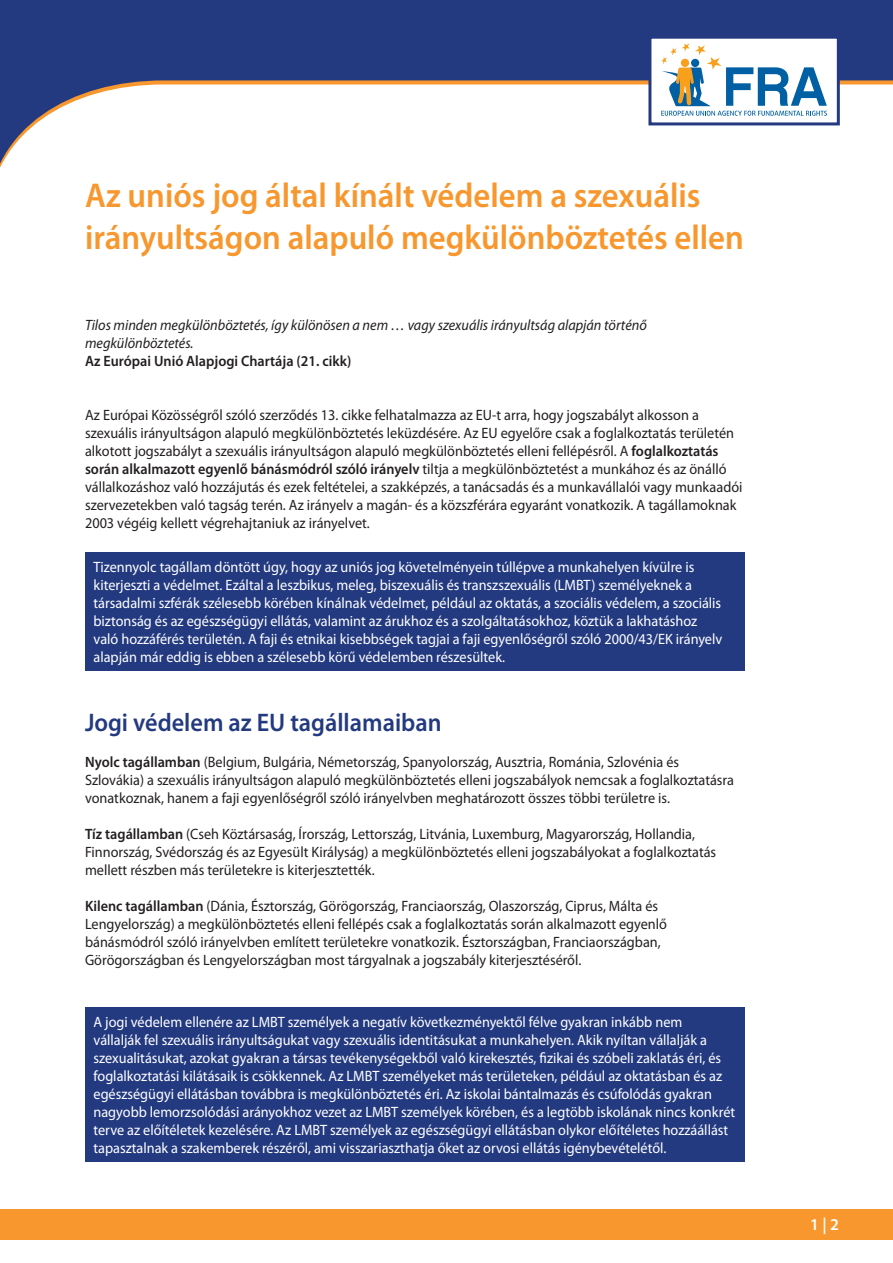
<style>
.page{position:relative;width:893px;height:1263px;background:#fff}
.page>*{position:absolute;margin:0;border:0;box-sizing:border-box;transform-origin:0 0}
.t1{font:600 34.5px/41.4px "Myriad Pro";color:#f7972d;scale:.95 1}
.t2{font:600 25.5px "Myriad Pro";color:#233a80;scale:.95 1}
.t3{font:600 16.5px "Myriad Pro";color:#fff}
.t4{font:15px/18px "Myriad Pro";color:#231f20;scale:.95 1}
.t5{font:15px/18px "Myriad Pro";color:#fff;scale:.95 1}
.t6{font:italic 15px/18px "Myriad Pro";color:#231f20;scale:.95 1}
.t7{font:600 15px "Myriad Pro";color:#231f20;scale:.95 1}
.s1{font-weight:600}
</style>
<div class="page">
<svg style="left:0;top:0;width:893px;height:168px;fill:#233a80"></svg>
<div style="left:648px;top:36px;width:192px;height:89px;background:#fff;border:3px solid #233a80"></div>
<svg style="left:661px;top:43px;width:166px;height:73px"></svg>
<div style="left:85px;top:552px;width:659px;height:118px;background:#233a80"></div>
<div style="left:85px;top:1007px;width:659px;height:154px;background:#233a80"></div>
<div style="left:0;top:1209px;width:893px;height:30px;background:#f7972d"></div>
<h1 class="t1" style="left:85px;top:174px;width:695px">Az uniós jog által kínált védelem a szexuális irányultságon alapuló megkülönböztetés ellen</h1>
<p class="t6" style="left:85px;top:316px;width:593px">Tilos minden megkülönböztetés, így különösen a nem … vagy szexuális irányultság alapján történő megkülönböztetés.</p>
<p class="t7" style="left:85px;top:352px;width:282px">Az Európai Unió Alapjogi Chartája (21. cikk)</p>
<p class="t4" style="left:85px;top:406px;width:694px">Az Európai Közösségről szóló szerződés 13. cikke felhatalmazza az EU-t arra, hogy jogszabályt alkosson a szexuális irányultságon alapuló megkülönböztetés leküzdésére. Az EU egyelőre csak a foglalkoztatás területén alkotott jogszabályt a szexuális irányultságon alapuló megkülönböztetés elleni fellépésről. A <span class="s1">foglalkoztatás során alkalmazott egyenlő bánásmódról szóló irányelv</span> tiltja a megkülönböztetést a munkához és az önálló vállalkozáshoz való hozzájutás és ezek feltételei, a szakképzés, a tanácsadás és a munkavállalói vagy munkaadói szervezetekben való tagság terén. Az irányelv a magán- és a közszférára egyaránt vonatkozik. A tagállamoknak 2003 végéig kellett végrehajtaniuk az irányelvet.</p>
<p class="t5" style="left:94px;top:558px;width:663px">Tizennyolc tagállam döntött úgy, hogy az uniós jog követelményein túllépve a munkahelyen kívülre is kiterjeszti a védelmet. Ezáltal a leszbikus, meleg, biszexuális és transzszexuális (LMBT) személyeknek a társadalmi szférák szélesebb körében kínálnak védelmet, például az oktatás, a szociális védelem, a szociális biztonság és az egészségügyi ellátás, valamint az árukhoz és a szolgáltatásokhoz, köztük a lakhatáshoz való hozzáférés területén. A faji és etnikai kisebbségek tagjai a faji egyenlőségről szóló 2000/43/EK irányelv alapján már eddig is ebben a szélesebb körű védelemben részesültek.</p>
<h2 class="t2" style="left:85px;top:706px;width:377px">Jogi védelem az EU tagállamaiban</h2>
<p class="t4" style="left:85px;top:753px;width:685px"><span class="s1">Nyolc tagállamban</span> (Belgium, Bulgária, Németország, Spanyolország, Ausztria, Románia, Szlovénia és<br>Szlovákia) a szexuális irányultságon alapuló megkülönböztetés elleni jogszabályok nemcsak a foglalkoztatásra vonatkoznak, hanem a faji egyenlőségről szóló irányelvben meghatározott összes többi területre is.</p>
<p class="t4" style="left:85px;top:825px;width:666px"><span class="s1">Tíz tagállamban</span> (Cseh Köztársaság, Írország, Lettország, Litvánia, Luxemburg, Magyarország, Hollandia,<br>Finnország, Svédország és az Egyesült Királyság) a megkülönböztetés elleni jogszabályokat a foglalkoztatás mellett részben más területekre is kiterjesztették.</p>
<p class="t4" style="left:85px;top:897px;width:614px"><span class="s1">Kilenc tagállamban</span> (Dánia, Észtország, Görögország, Franciaország, Olaszország, Ciprus, Málta és Lengyelország) a megkülönböztetés elleni fellépés csak a foglalkoztatás során alkalmazott egyenlő bánásmódról szóló irányelvben említett területekre vonatkozik. Észtországban, Franciaországban, Görögországban és Lengyelországban most tárgyalnak a jogszabály kiterjesztéséről.</p>
<p class="t5" style="left:94px;top:1012px;width:677px">A jogi védelem ellenére az LMBT személyek a negatív következményektől félve gyakran inkább nem<br>vállalják fel szexuális irányultságukat vagy szexuális identitásukat a munkahelyen. Akik nyíltan vállalják a szexualitásukat, azokat gyakran a társas tevékenységekből való kirekesztés, fizikai és szóbeli zaklatás éri, és foglalkoztatási kilátásaik is csökkennek. Az LMBT személyeket más területeken, például az oktatásban és az egészségügyi ellátásban továbbra is megkülönböztetés éri. Az iskolai bántalmazás és csúfolódás gyakran nagyobb lemorzsolódási arányokhoz vezet az LMBT személyek körében, és a legtöbb iskolának nincs konkrét terve az előítéletek kezelésére. Az LMBT személyek az egészségügyi ellátásban olykor előítéletes hozzáállást tapasztalnak a szakemberek részéről, ami visszariaszthatja őket az orvosi ellátás igénybevételétől.</p>
<p class="t3" style="left:810px;top:1214px;width:30px">1 | 2</p>
</div>
